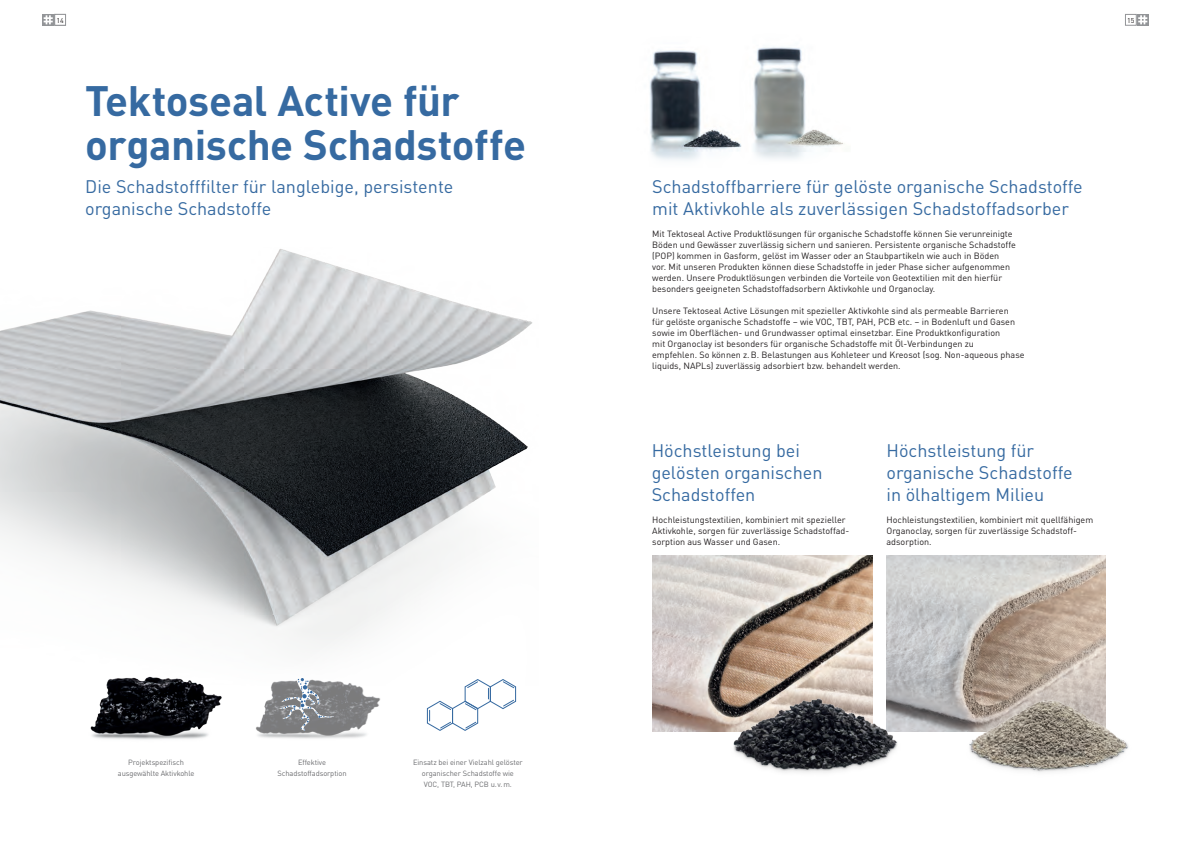
<style>
.page{position:relative;width:1191px;height:842px;background:#fff}
.page>*{position:absolute;margin:0;border:0;box-sizing:border-box;transform-origin:0 0}
.t1{font:700 42px/44px "DIN Pro";letter-spacing:-.01em;color:#366aa1}
.t2{font:18px/22px "DIN Pro";color:#366aa1}
.t3{font:9px/11px "DIN Pro";color:#231f20}
.t4{font:7.5px/11px "DIN Pro";letter-spacing:-.01em;color:#6c6d70;text-align:center}
.t5{font:7px "DIN Pro";color:#231f20}
.t6{font:700 7px "DIN Pro";color:#231f20}
</style>
<div class="page">
<img style="left:0;top:249px;width:533px;height:218px">
<svg style="left:0;top:467px;width:517px;height:235px"></svg>
<img style="left:652px;top:556px;width:220px;height:176px">
<img style="left:886px;top:556px;width:220px;height:176px">
<img style="left:730px;top:698px;width:170px;height:75px">
<img style="left:963px;top:693px;width:166px;height:79px">
<svg style="left:426px;top:678px;width:90px;height:53px"></svg>
<svg style="left:43px;top:14px;width:11px;height:12px"></svg>
<svg style="left:44px;top:15px;width:9px;height:9px"></svg>
<div style="left:54px;top:14px;width:12px;height:12px;border:1px solid #939598"></div>
<svg style="left:1137px;top:14px;width:11px;height:12px"></svg>
<svg style="left:1138px;top:15px;width:9px;height:9px"></svg>
<div style="left:1125px;top:14px;width:11px;height:12px;border:1px solid #939598"></div>
<img style="left:74px;top:654px;width:162px;height:86px">
<img style="left:236px;top:653px;width:160px;height:86px">
<svg style="left:279px;top:678px;width:56px;height:53px;background:#919498"></svg>
<img style="left:650px;top:50px;width:77px;height:111px">
<img style="left:727px;top:47px;width:116px;height:112px">
<p class="t6" style="left:60px;top:15px;width:5px">0</p>
<p class="t5" style="left:56px;top:15px;width:9px">14</p>
<p class="t5" style="left:1127px;top:15px;width:9px">15</p>
<h1 class="t1" style="left:85px;top:76px;width:442px">Tektoseal Active für organische Schadstoffe</h1>
<h2 class="t2" style="left:85px;top:174px;width:369px">Die Schadstofffilter für langlebige, persistente organische Schadstoffe</h2>
<p class="t4" style="left:118px;top:756px;width:78px">Projektspezifisch ausgewählte Aktivkohle</p>
<p class="t4" style="left:277px;top:756px;width:71px">Effektive<br>Schadstoffadsorption</p>
<p class="t4" style="left:413px;top:756px;width:111px">Einsatz bei einer Vielzahl gelöster organischer Schadstoffe wie<br>VOC, TBT, PAH, PCB u.v.m.</p>
<h2 class="t2" style="left:652px;top:174px;width:432px">Schadstoffbarriere für gelöste organische Schadstoffe mit Aktivkohle als zuverlässigen Schadstoffadsorber</h2>
<p class="t3" style="left:652px;top:228px;width:365px">Mit Tektoseal Active Produktlösungen für organische Schadstoffe können Sie verunreinigte Böden und Gewässer zuverlässig sichern und sanieren. Persistente organische Schadstoffe (POP) kommen in Gasform, gelöst im Wasser oder an Staubpartikeln wie auch in Böden<br>vor. Mit unseren Produkten können diese Schadstoffe in jeder Phase sicher aufgenommen werden. Unsere Produktlösungen verbinden die Vorteile von Geotextilien mit den hierfür besonders geeigneten Schadstoffadsorbern Aktivkohle und Organoclay.</p>
<p class="t3" style="left:652px;top:305px;width:374px">Unsere Tektoseal Active Lösungen mit spezieller Aktivkohle sind als permeable Barrieren<br>für gelöste organische Schadstoffe – wie VOC, TBT, PAH, PCB etc. – in Bodenluft und Gasen sowie im Oberflächen- und Grundwasser optimal einsetzbar. Eine Produktkonfiguration<br>mit Organoclay ist besonders für organische Schadstoffe mit Öl-Verbindungen zu<br>empfehlen. So können z.B. Belastungen aus Kohleteer und Kreosot (sog. Non-aqueous phase liquids, NAPLs) zuverlässig adsorbiert bzw. behandelt werden.</p>
<h2 class="t2" style="left:651px;top:438px;width:172px">Höchstleistung bei gelösten organischen<br>Schadstoffen</h2>
<h2 class="t2" style="left:886px;top:438px;width:187px">Höchstleistung für organische Schadstoffe in ölhaltigem Milieu</h2>
<p class="t3" style="left:652px;top:514px;width:198px">Hochleistungstextilien, kombiniert mit spezieller<br>Aktivkohle, sorgen für zuverlässige Schadstoffad&shy;sorption aus Wasser und Gasen.</p>
<p class="t3" style="left:886px;top:514px;width:208px">Hochleistungstextilien, kombiniert mit quellfähigem<br>Organoclay, sorgen für zuverlässige Schadstoff&shy;adsorption.</p>
</div>
